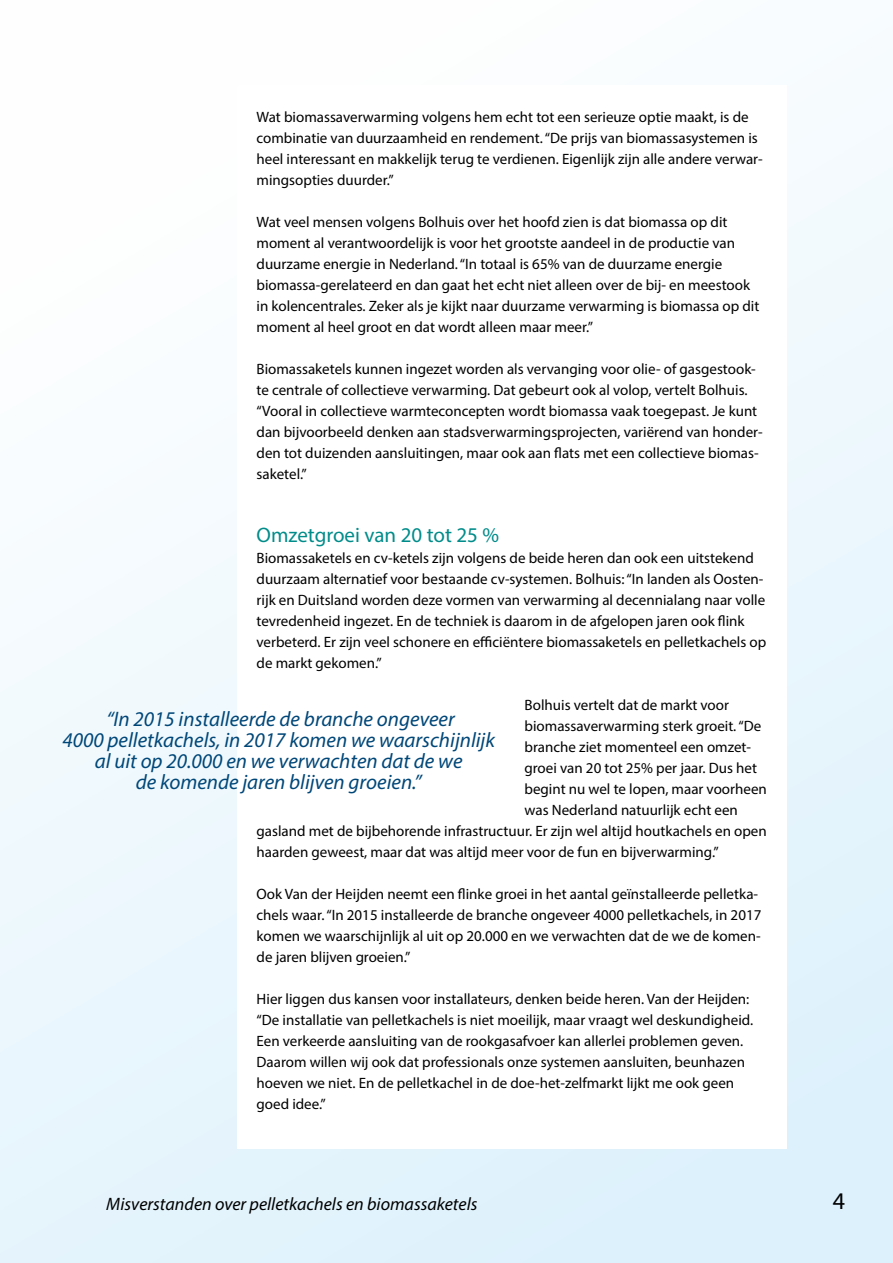
<style>
.page{position:relative;width:893px;height:1263px;background:#fff}
.page>*{position:absolute;margin:0;border:0;box-sizing:border-box;transform-origin:0 0}
.t1{font:24px "Myriad Pro";color:#000}
.t2{font:italic 21px/21px "Myriad Pro";color:#004778;text-align:center}
.t3{font:21px "Myriad Pro";color:#008c8a}
.t4{font:italic 18px "Myriad Pro";color:#000}
.t5{font:15px/21px "Myriad Pro";color:#000}
</style>
<div class="page">
<div style="left:0;top:0;width:893px;height:1263px;background:linear-gradient(to bottom,#fffffe,#e0f3fc)"></div>
<div style="left:237px;top:85px;width:550px;height:1063px;background:#fff"></div>
<p class="t5" style="left:257px;top:106px;width:508px">Wat biomassaverwarming volgens hem echt tot een serieuze optie maakt, is de combinatie van duurzaamheid en rendement. “De prijs van biomassasystemen is heel interessant en makkelijk terug te verdienen. Eigenlijk zijn alle andere verwar&shy;mingsopties duurder.”</p>
<p class="t5" style="left:257px;top:211px;width:504px">Wat veel mensen volgens Bolhuis over het hoofd zien is dat biomassa op dit moment al verantwoordelijk is voor het grootste aandeel in de productie van duurzame energie in Nederland. “In totaal is 65% van de duurzame energie biomassa-gerelateerd en dan gaat het echt niet alleen over de bij- en meestook in kolencentrales. Zeker als je kijkt naar duurzame verwarming is biomassa op dit moment al heel groot en dat wordt alleen maar meer.”</p>
<p class="t5" style="left:257px;top:358px;width:508px">Biomassaketels kunnen ingezet worden als vervanging voor olie- of gasgestook&shy;te centrale of collectieve verwarming. Dat gebeurt ook al volop, vertelt Bolhuis. “Vooral in collectieve warmteconcepten wordt biomassa vaak toegepast. Je kunt dan bijvoorbeeld denken aan stadsverwarmingsprojecten, variërend van honder&shy;den tot duizenden aansluitingen, maar ook aan flats met een collectieve biomas&shy;saketel.”</p>
<h2 class="t3" style="left:257px;top:522px;width:244px">Omzetgroei van 20 tot 25 %</h2>
<p class="t5" style="left:257px;top:547px;width:511px">Biomassaketels en cv-ketels zijn volgens de beide heren dan ook een uitstekend duurzaam alternatief voor bestaande cv-systemen. Bolhuis: “In landen als Oosten&shy;rijk en Duitsland worden deze vormen van verwarming al decennialang naar volle tevredenheid ingezet. En de techniek is daarom in de afgelopen jaren ook flink verbeterd. Er zijn veel schonere en efficiëntere biomassaketels en pelletkachels op de markt gekomen.”</p>
<p class="t5" style="left:525px;top:694px;width:206px">Bolhuis vertelt dat de markt voor</p>
<p class="t5" style="left:525px;top:715px;width:238px">biomassaverwarming sterk groeit. “De</p>
<p class="t5" style="left:525px;top:736px;width:228px">branche ziet momenteel een omzet-</p>
<p class="t5" style="left:525px;top:757px;width:234px">groei van 20 tot 25% per jaar. Dus het</p>
<p class="t5" style="left:525px;top:778px;width:244px">begint nu wel te lopen, maar voorheen</p>
<p class="t5" style="left:525px;top:799px;width:215px">was Nederland natuurlijk echt een</p>
<p class="t5" style="left:257px;top:820px;width:512px">gasland met de bijbehorende infrastructuur. Er zijn wel altijd houtkachels en open</p>
<p class="t5" style="left:257px;top:841px;width:464px">haarden geweest, maar dat was altijd meer voor de fun en bijverwarming.”</p>
<p class="t5" style="left:257px;top:883px;width:506px">Ook Van der Heijden neemt een flinke groei in het aantal geïnstalleerde pelletka&shy;chels waar. “In 2015 installeerde de branche ongeveer 4000 pelletkachels, in 2017 komen we waarschijnlijk al uit op 20.000 en we verwachten dat de we de komen&shy;de jaren blijven groeien.”</p>
<p class="t5" style="left:257px;top:988px;width:498px">Hier liggen dus kansen voor installateurs, denken beide heren. Van der Heijden: “De installatie van pelletkachels is niet moeilijk, maar vraagt wel deskundigheid.<br>Een verkeerde aansluiting van de rookgasafvoer kan allerlei problemen geven.<br>Daarom willen wij ook dat professionals onze systemen aansluiten, beunhazen hoeven we niet. En de pelletkachel in de doe-het-zelfmarkt lijkt me ook geen goed idee.”</p>
<h2 class="t2" style="left:62px;top:708px;width:434px">“In 2015 installeerde de branche ongeveer<br>4000 pelletkachels, in 2017 komen we waarschijnlijk al uit op 20.000 en we verwachten dat de we<br>de komende jaren blijven groeien.”</h2>
<p class="t4" style="left:106px;top:1192px;width:373px">Misverstanden over pelletkachels en biomassaketels</p>
<h1 class="t1" style="left:833px;top:1186px;width:14px">4</h1>
</div>
